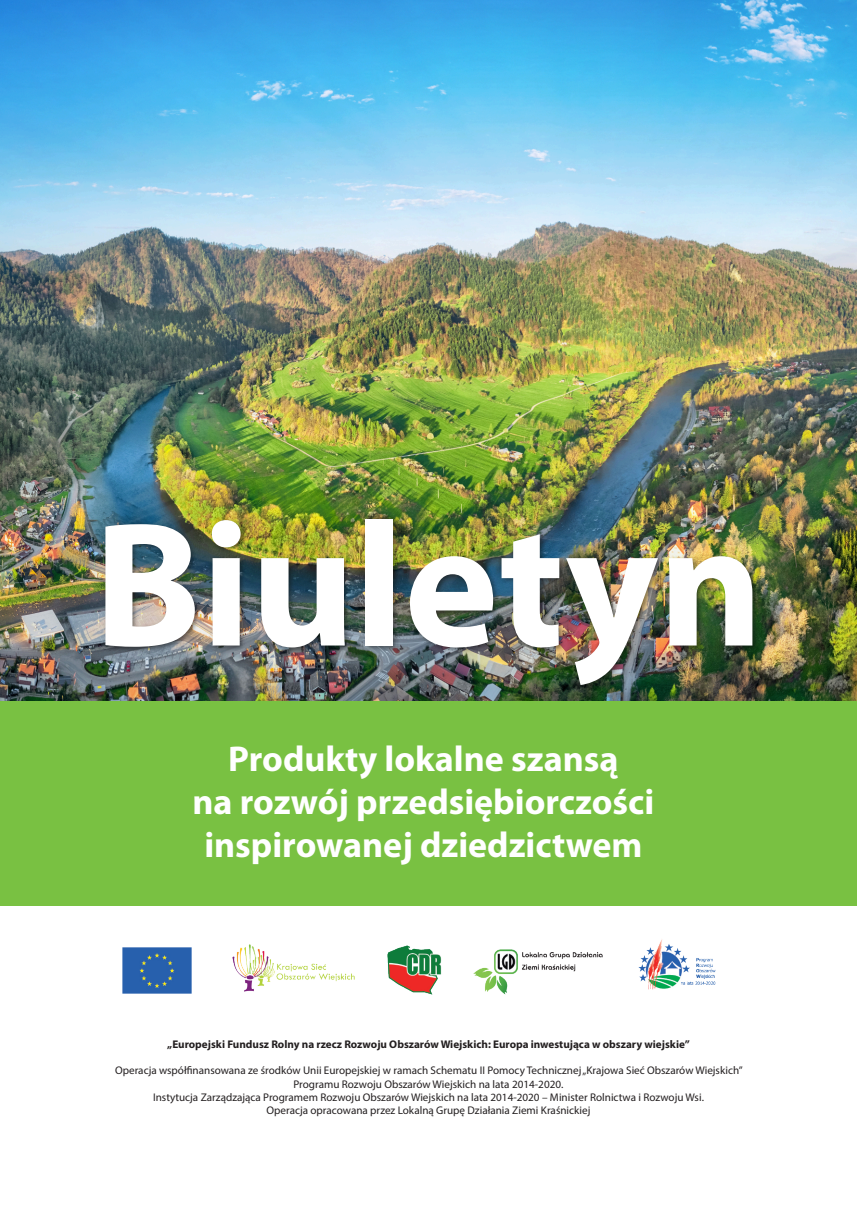
<style>
.page{position:relative;width:857px;height:1208px;background:#fff}
.page>*{position:absolute;margin:0;border:0;box-sizing:border-box;transform-origin:0 0}
.t1{font:700 178.6px "Myriad Pro";color:#fff}
.t2{font:700 36px/43.2px "Myriad Pro";color:#fff;text-align:center}
.t3{font:11.2px/13.4px "Myriad Pro";color:#231f20;text-align:center}
.t4{font:700 11.2px "Myriad Pro";color:#231f20}
</style>
<div class="page">
<div style="left:0;top:700px;width:856px;height:206px;background:#79c142"></div>
<img style="left:387px;top:945px;width:54px;height:49px">
<img style="left:473px;top:949px;width:129px;height:45px">
<img style="left:232px;top:944px;width:122px;height:47px">
<img style="left:638px;top:939px;width:77px;height:51px">
<img style="left:0;top:0;width:856px;height:700px">
<img style="left:123px;top:947px;width:68px;height:46px">
<img style="left:102px;top:515px;width:656px;height:176px">
<h1 class="t1" style="left:94px;top:511px;width:670px">Biuletyn</h1>
<h2 class="t2" style="left:192px;top:740px;width:463px">Produkty lokalne szansą<br>na rozwój przedsiębiorczości inspirowanej dziedzictwem</h2>
<p class="t4" style="left:167px;top:1039px;width:523px">„Europejski Fundusz Rolny na rzecz Rozwoju Obszarów Wiejskich: Europa inwestująca w obszary wiejskie”</p>
<p class="t3" style="left:115px;top:1064px;width:629px">Operacja współfinansowana ze środków Unii Europejskiej w ramach Schematu II Pomocy Technicznej „Krajowa Sieć Obszarów Wiejskich” Programu Rozwoju Obszarów Wiejskich na lata 2014-2020.<br>Instytucja Zarządzająca Programem Rozwoju Obszarów Wiejskich na lata 2014-2020 – Minister Rolnictwa i Rozwoju Wsi.<br>Operacja opracowana przez Lokalną Grupę Działania Ziemi Kraśnickiej</p>
</div>
